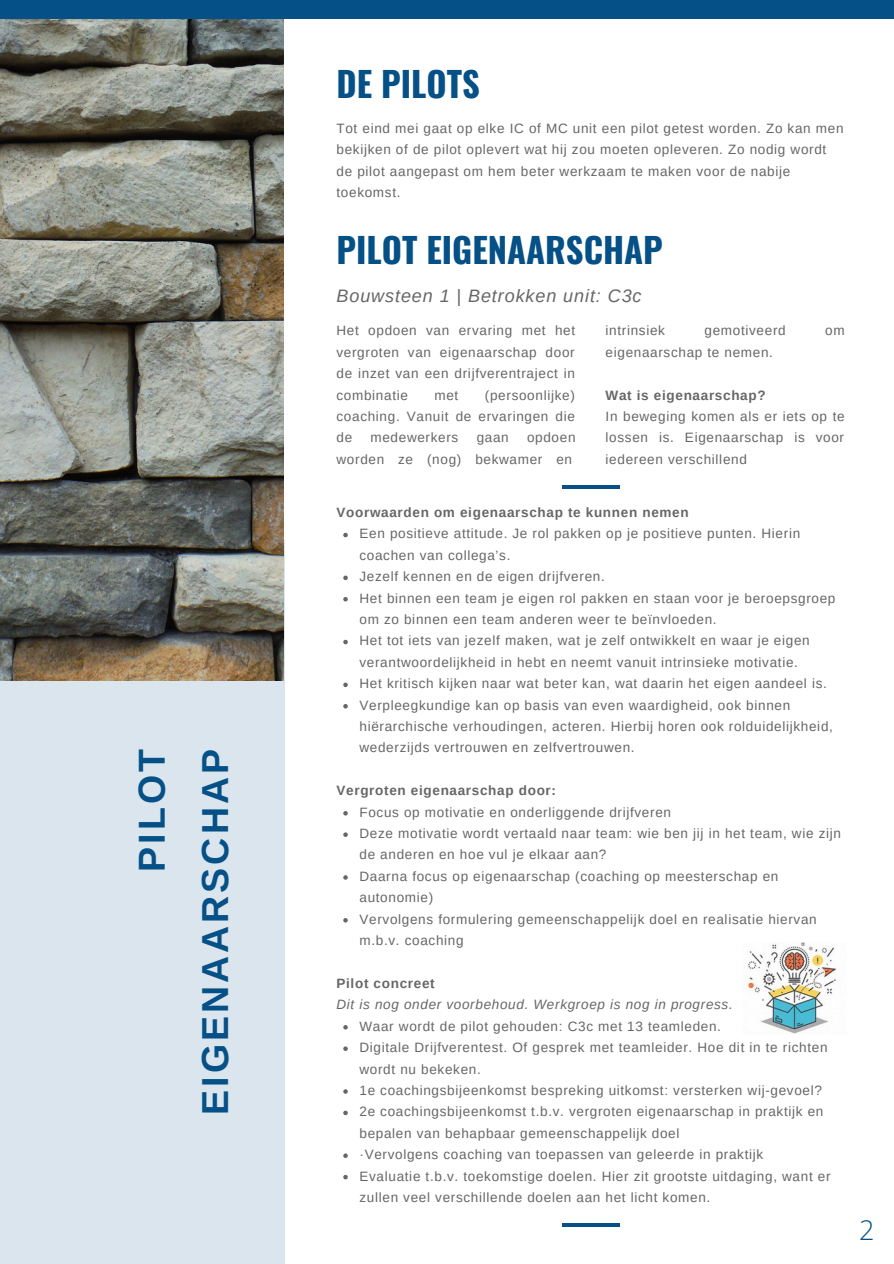
<style>
.page{position:relative;width:894px;height:1264px;background:#fff}
.page>*{position:absolute;margin:0;border:0;box-sizing:border-box;transform-origin:0 0}
.t1{font:700 37.5px/63px "Arimo";letter-spacing:.08em;color:#055087;text-align:right}
.t2{font:700 34.5px "Oswald";color:#055087}
.t3{font:300 27px "Open Sans";color:#055087}
.t4{font:italic 18px "Arimo";letter-spacing:.05em;color:#666}
.t5{font:13.5px/21.5px "Arimo";letter-spacing:.05em;color:#666}
.t6{font:700 13.5px "Arimo";letter-spacing:.05em;color:#666}
.t7{font:italic 13.5px "Arimo";letter-spacing:.05em;color:#666}
</style>
<div class="page">
<div style="left:0;top:540px;width:284px;height:723px;background:#dae5ed"></div>
<div style="left:0;top:0;width:893px;height:19px;background:#055087"></div>
<hr style="left:562px;top:485px;width:57px;height:3px;background:#055087">
<img style="left:745px;top:942px;width:92px;height:91px">
<img style="left:1px;top:19px;width:283px;height:661px">
<svg style="left:343px;top:533px;width:4px;height:4px"></svg>
<svg style="left:343px;top:575px;width:4px;height:5px"></svg>
<svg style="left:343px;top:597px;width:4px;height:4px"></svg>
<svg style="left:343px;top:639px;width:4px;height:5px"></svg>
<svg style="left:343px;top:682px;width:4px;height:5px"></svg>
<svg style="left:343px;top:704px;width:4px;height:4px"></svg>
<svg style="left:343px;top:811px;width:4px;height:4px"></svg>
<svg style="left:343px;top:832px;width:4px;height:5px"></svg>
<svg style="left:343px;top:875px;width:4px;height:4px"></svg>
<svg style="left:343px;top:918px;width:4px;height:4px"></svg>
<svg style="left:343px;top:1025px;width:4px;height:4px"></svg>
<svg style="left:343px;top:1046px;width:4px;height:4px"></svg>
<svg style="left:343px;top:1089px;width:4px;height:4px"></svg>
<svg style="left:343px;top:1110px;width:4px;height:5px"></svg>
<svg style="left:343px;top:1153px;width:4px;height:4px"></svg>
<svg style="left:343px;top:1174px;width:4px;height:5px"></svg>
<svg style="left:562px;top:1223px;width:57px;height:3px"></svg>
<p class="t1" style="left:120px;top:1114px;width:367px;rotate:-90deg">PILOT<br>EIGENAARSCHAP</p>
<p class="t2" style="left:336px;top:57px;width:145px">DE PILOTS</p>
<p class="t5" style="left:336px;top:118px;width:508px">Tot eind mei gaat op elke IC of MC unit een pilot getest worden. Zo kan men bekijken of de pilot oplevert wat hij zou moeten opleveren. Zo nodig wordt de pilot aangepast om hem beter werkzaam te maken voor de nabije toekomst.</p>
<p class="t2" style="left:336px;top:223px;width:328px">PILOT EIGENAARSCHAP</p>
<p class="t4" style="left:336px;top:286px;width:306px">Bouwsteen 1 | Betrokken unit: C3c</p>
<p class="t5" style="left:336px;top:320px;width:240px;text-align:justify">Het opdoen van ervaring met het vergroten van eigenaarschap door de inzet van een drijfverentraject in combinatie</p>
<p class="t5" style="left:336px;top:384px;width:240px;text-align:justify;text-indent:148px">(persoonlijke) coaching. Vanuit de ervaringen die de</p>
<p class="t5" style="left:434px;top:384px;width:25px">met</p>
<p class="t5" style="left:336px;top:427px;width:240px;text-align:right">opdoen<br>worden ze (nog) bekwamer en</p>
<p class="t5" style="left:370px;top:427px;width:89px">medewerkers</p>
<p class="t5" style="left:476px;top:427px;width:34px">gaan</p>
<p class="t5" style="left:605px;top:320px;width:61px">intrinsiek</p>
<p class="t5" style="left:704px;top:320px;width:83px">gemotiveerd</p>
<p class="t5" style="left:824px;top:320px;width:21px">om</p>
<p class="t5" style="left:605px;top:341px;width:169px">eigenaarschap te nemen.</p>
<p class="t6" style="left:605px;top:387px;width:161px">Wat is eigenaarschap?</p>
<p class="t5" style="left:605px;top:405px;width:240px;text-align:justify">In beweging komen als er iets op te lossen is. Eigenaarschap is voor iedereen verschillend</p>
<p class="t6" style="left:336px;top:505px;width:353px">Voorwaarden om eigenaarschap te kunnen nemen</p>
<p class="t5" style="left:359px;top:523px;width:442px">Een positieve attitude. Je rol pakken op je positieve punten. Hierin coachen van collega’s.</p>
<p class="t5" style="left:359px;top:566px;width:247px">Jezelf kennen en de eigen drijfveren.</p>
<p class="t5" style="left:359px;top:587px;width:477px">Het binnen een team je eigen rol pakken en staan voor je beroepsgroep om zo binnen een team anderen weer te beïnvloeden.</p>
<p class="t5" style="left:359px;top:630px;width:451px">Het tot iets van jezelf maken, wat je zelf ontwikkelt en waar je eigen verantwoordelijkheid in hebt en neemt vanuit intrinsieke motivatie.</p>
<p class="t5" style="left:359px;top:672px;width:469px">Het kritisch kijken naar wat beter kan, wat daarin het eigen aandeel is.</p>
<p class="t5" style="left:359px;top:694px;width:475px">Verpleegkundige kan op basis van even waardigheid, ook binnen hiërarchische verhoudingen, acteren. Hierbij horen ook rolduidelijkheid, wederzijds vertrouwen en zelfvertrouwen.</p>
<p class="t6" style="left:336px;top:783px;width:221px">Vergroten eigenaarschap door:</p>
<p class="t5" style="left:359px;top:801px;width:313px">Focus op motivatie en onderliggende drijfveren</p>
<p class="t5" style="left:359px;top:822px;width:483px">Deze motivatie wordt vertaald naar team: wie ben jij in het team, wie zijn de anderen en hoe vul je elkaar aan?</p>
<p class="t5" style="left:359px;top:865px;width:420px">Daarna focus op eigenaarschap (coaching op meesterschap en autonomie)</p>
<p class="t5" style="left:359px;top:908px;width:458px">Vervolgens formulering gemeenschappelijk doel en realisatie hiervan m.b.v. coaching</p>
<p class="t6" style="left:336px;top:975px;width:100px">Pilot concreet</p>
<p class="t7" style="left:336px;top:997px;width:397px">Dit is nog onder voorbehoud. Werkgroep is nog in progress.</p>
<p class="t5" style="left:359px;top:1015px;width:363px">Waar wordt de pilot gehouden: C3c met 13 teamleden.</p>
<p class="t5" style="left:359px;top:1036px;width:469px">Digitale Drijfverentest. Of gesprek met teamleider. Hoe dit in te richten wordt nu bekeken.</p>
<p class="t5" style="left:359px;top:1079px;width:464px">1e coachingsbijeenkomst bespreking uitkomst: versterken wij-gevoel?</p>
<p class="t5" style="left:359px;top:1100px;width:465px">2e coachingsbijeenkomst t.b.v. vergroten eigenaarschap in praktijk en bepalen van behapbaar gemeenschappelijk doel</p>
<p class="t5" style="left:359px;top:1143px;width:405px">·Vervolgens coaching van toepassen van geleerde in praktijk</p>
<p class="t5" style="left:359px;top:1165px;width:472px">Evaluatie t.b.v. toekomstige doelen. Hier zit grootste uitdaging, want er zullen veel verschillende doelen aan het licht komen.</p>
<p class="t3" style="left:858px;top:1210px;width:17px">2</p>
</div>
